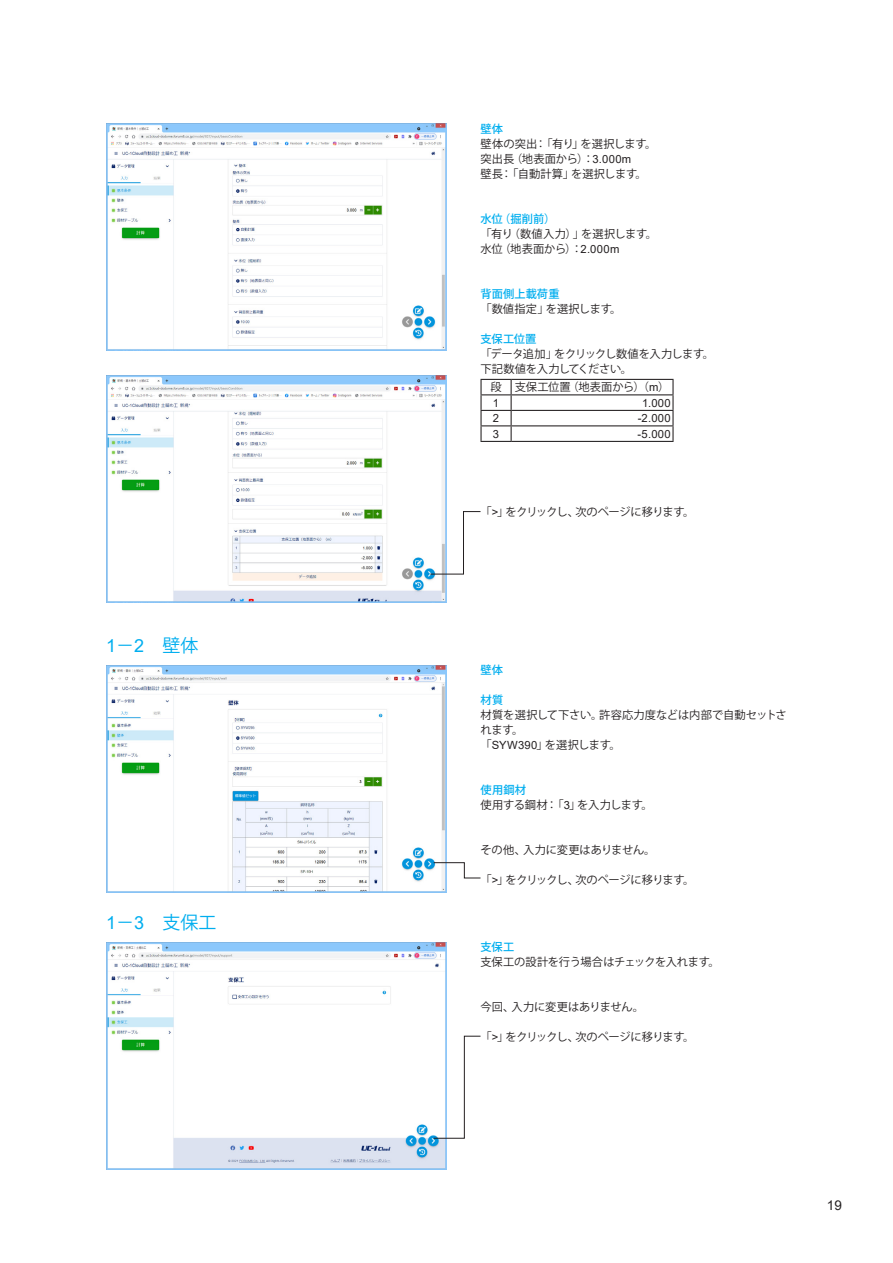
<style>
.page{position:relative;width:893px;height:1263px;background:#fff}
.page>*{position:absolute;margin:0;border:0;box-sizing:border-box;transform-origin:0 0}
.t1{font:18px "Koz Go Pro";color:#00aeef}
.t2{font:13.5px "Arial";color:#231f20}
.キャプション{font:11.25px "Koz Go Pro";letter-spacing:-.02em;color:#231f20}
.キャプション-2{font:11.25px "Koz Go Pro";letter-spacing:-.04em;color:#231f20}
.キャプション-3{font:11.25px/15px "Koz Go Pro";color:#231f20}
.キャプションカラー{font:500 11.25px "Koz Go Pro";letter-spacing:.01em;color:#00aeef}
.キャプション-4{font:11.25px "Koz Go Pro";letter-spacing:.005em;color:#231f20}
.キャプション-5{font:11.25px "Arial";letter-spacing:.035em;color:#231f20}
.s1{font-family:"Arial"}
</style>
<div class="page">
<hr style="left:480px;top:379px;width:31px;height:1px;background:#231f20">
<hr style="left:511px;top:379px;width:163px;height:1px;background:#231f20">
<hr style="left:480px;top:394px;width:31px;height:1px;background:#231f20">
<hr style="left:511px;top:394px;width:163px;height:1px;background:#231f20">
<hr style="left:480px;top:410px;width:31px;height:1px;background:#231f20">
<hr style="left:511px;top:410px;width:163px;height:1px;background:#231f20">
<hr style="left:480px;top:425px;width:31px;height:1px;background:#231f20">
<svg style="left:480px;top:380px;width:2px;height:61px"></svg>
<hr style="left:511px;top:425px;width:163px;height:1px;background:#231f20">
<svg style="left:511px;top:380px;width:1px;height:61px"></svg>
<svg style="left:672px;top:380px;width:2px;height:61px"></svg>
<hr style="left:480px;top:441px;width:31px;height:1px;background:#231f20">
<hr style="left:511px;top:441px;width:163px;height:1px;background:#231f20">
<img style="left:106px;top:123px;width:340px;height:228px">
<img style="left:106px;top:375px;width:340px;height:228px">
<svg style="left:430px;top:511px;width:51px;height:64px"></svg>
<img style="left:106px;top:665px;width:340px;height:227px">
<svg style="left:433px;top:862px;width:48px;height:17px"></svg>
<img style="left:106px;top:942px;width:340px;height:228px">
<svg style="left:433px;top:1035px;width:48px;height:104px"></svg>
<p class="t1" style="left:106px;top:633px;width:94px"><span class="s1">1</span>－<span class="s1">2</span> 壁体</p>
<p class="t1" style="left:106px;top:911px;width:112px"><span class="s1">1</span>－<span class="s1">3</span> 支保工</p>
<p class="キャプションカラー" style="left:480px;top:122px;width:24px">壁体</p>
<p class="キャプション-4" style="left:480px;top:137px;width:177px">壁体の突出：「有り」を選択します。</p>
<p class="キャプション-3" style="left:480px;top:152px;width:152px">突出長（地表面から）：<span class="s1">3.000m</span></p>
<p class="キャプション" style="left:480px;top:167px;width:168px">壁長：「自動計算」を選択します。</p>
<p class="キャプションカラー" style="left:480px;top:212px;width:76px">水位（掘削前）</p>
<p class="キャプション" style="left:480px;top:227px;width:178px">「有り（数値入力）」を選択します。</p>
<p class="キャプション" style="left:480px;top:242px;width:141px">水位（地表面から）：<span class="s1">2.000m</span></p>
<p class="キャプションカラー" style="left:480px;top:287px;width:81px">背面側上載荷重</p>
<p class="キャプション-4" style="left:480px;top:302px;width:142px">「数値指定」を選択します。</p>
<p class="キャプションカラー" style="left:480px;top:332px;width:57px">支保工位置</p>
<p class="キャプション" style="left:480px;top:347px;width:235px">「データ追加」をクリックし数値を入力します。</p>
<p class="キャプション" style="left:480px;top:362px;width:153px">下記数値を入力してください。</p>
<p class="キャプション" style="left:490px;top:380px;width:13px">段</p>
<p class="キャプション" style="left:515px;top:380px;width:156px">支保工位置（地表面から）（<span class="s1">m</span>）</p>
<p class="キャプション-5" style="left:493px;top:395px;width:8px">1</p>
<p class="キャプション-5" style="left:642px;top:395px;width:30px">1.000</p>
<p class="キャプション-5" style="left:493px;top:411px;width:8px">2</p>
<p class="キャプション-5" style="left:638px;top:411px;width:35px">-2.000</p>
<p class="キャプション-5" style="left:493px;top:426px;width:8px">3</p>
<p class="キャプション-5" style="left:637px;top:426px;width:35px">-5.000</p>
<p class="キャプション-2" style="left:480px;top:505px;width:215px">「<span class="s1">&gt;</span>」をクリックし、次のページに移ります。</p>
<p class="キャプションカラー" style="left:480px;top:662px;width:24px">壁体</p>
<p class="キャプションカラー" style="left:480px;top:692px;width:24px">材質</p>
<p class="キャプション-3" style="left:480px;top:707px;width:308px">材質を選択して下さい。許容応力度などは内部で自動セットされます。</p>
<p class="キャプション" style="left:480px;top:737px;width:142px">「<span class="s1">SYW390</span>」を選択します。</p>
<p class="キャプションカラー" style="left:480px;top:782px;width:47px">使用鋼材</p>
<p class="キャプション" style="left:480px;top:797px;width:174px">使用する鋼材：「<span class="s1">3</span>」を入力します。</p>
<p class="キャプション" style="left:480px;top:842px;width:177px">その他、入力に変更はありません。</p>
<p class="キャプション-2" style="left:480px;top:872px;width:215px">「<span class="s1">&gt;</span>」をクリックし、次のページに移ります。</p>
<p class="キャプションカラー" style="left:480px;top:940px;width:35px">支保工</p>
<p class="キャプション" style="left:480px;top:955px;width:241px">支保工の設計を行う場合はチェックを入れます。</p>
<p class="キャプション" style="left:480px;top:1000px;width:165px">今回、入力に変更はありません。</p>
<p class="キャプション-2" style="left:480px;top:1030px;width:215px">「<span class="s1">&gt;</span>」をクリックし、次のページに移ります。</p>
<p class="t2" style="left:827px;top:1196px;width:17px">19</p>
</div>
